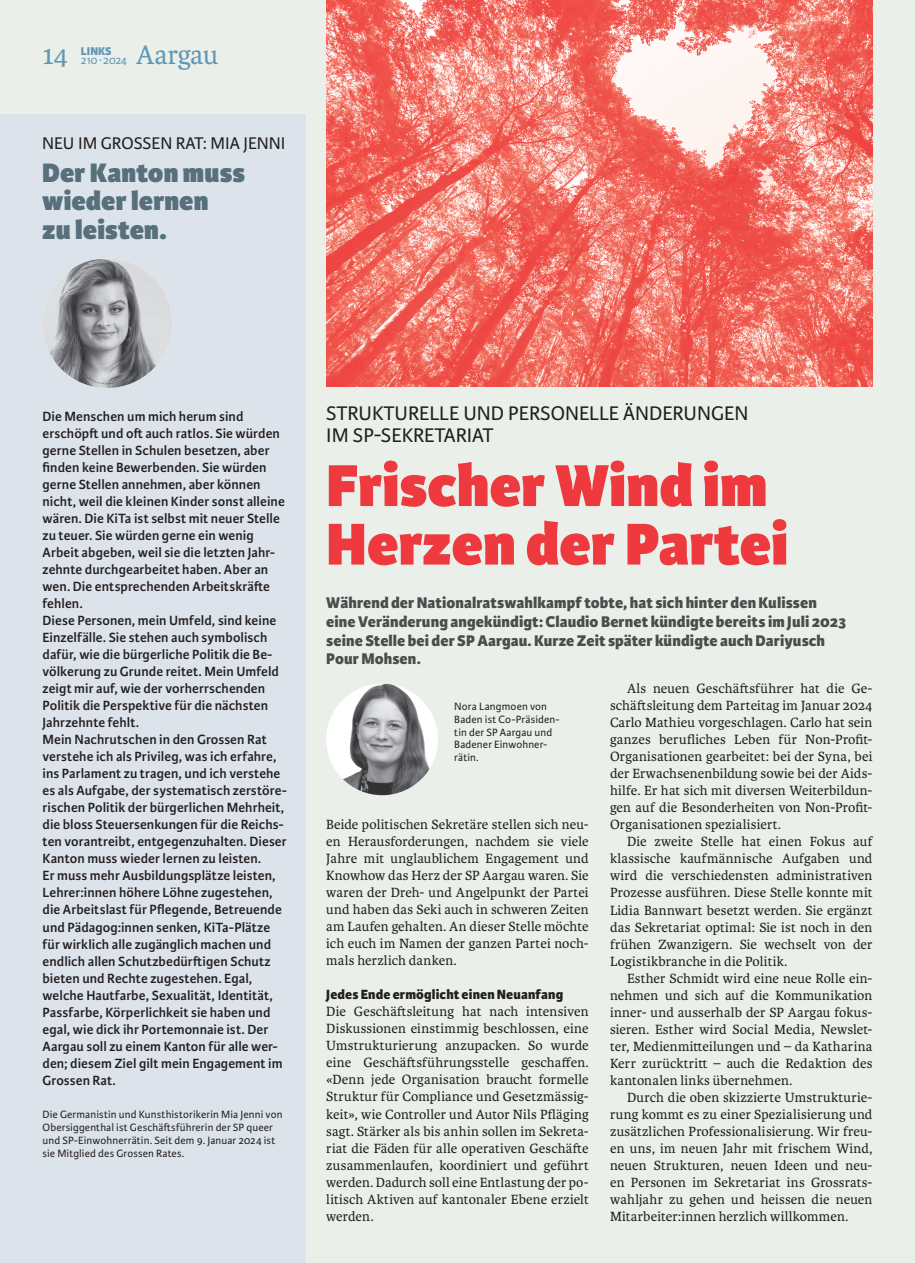
<style>
.page{position:relative;width:915px;height:1263px;background:#fff}
.page>*{position:absolute;margin:0;border:0;box-sizing:border-box;transform-origin:0 0}
.t1{font:800 63px/58.5px "Karmina Sans";color:#ee3a3e}
.t2{font:800 28.5px/28.5px "Karmina Sans";letter-spacing:.005em;color:#57707b}
.t3{font:28.5px "Karmina";letter-spacing:-.005em;color:#6197b5}
.t4{font:21px/22.5px "Karmina Sans";color:#231f20}
.t5{font:18px "Karmina Sans";color:#231f20}
.t6{font:800 16.5px/18.8px "Karmina Sans";letter-spacing:.005em;color:#4b4c4d}
.t7{font:14.25px/17px "Karmina";letter-spacing:.01em;color:#231f20;text-align:justify}
.t8{font:600 14.25px/17px "Karmina Sans";letter-spacing:.005em;color:#231f20}
.t9{font:800 14.25px "Karmina Sans";letter-spacing:.01em;color:#231f20}
.t10{font:12px "Karmina Sans";letter-spacing:-.01em;color:#6197b5}
.t11{font:800 12px "Karmina Sans";color:#6197b5}
.t12{font:11.25px/12.8px "Karmina Sans";letter-spacing:.01em;color:#231f20}
</style>
<div class="page">
<div style="left:0;top:0;width:914px;height:1263px;background:#eaf0e9"></div>
<img style="left:326px;top:684px;width:112px;height:111px;border-radius:56px">
<div style="left:0;top:115px;width:305px;height:1148px;background:#dce3ea"></div>
<img style="left:42px;top:258px;width:130px;height:130px;border-radius:65px">
<img style="left:326px;top:0;width:546px;height:387px">
<p class="t10" style="left:81px;top:53px;width:48px">210∙ 2024</p>
<h2 class="t3" style="left:136px;top:39px;width:84px">Aargau</h2>
<h2 class="t3" style="left:43px;top:39px;width:27px">14</h2>
<p class="t11" style="left:81px;top:44px;width:32px">LINKS</p>
<p class="t5" style="left:42px;top:133px;width:245px">NEU IM GROSSEN RAT: MIA JENNI</p>
<h2 class="t2" style="left:42px;top:159px;width:204px">Der Kanton muss wieder lernen<br>zu leisten.</h2>
<p class="t8" style="left:43px;top:408px;width:246px">Die Menschen um mich herum sind erschöpft und oft auch ratlos. Sie würden gerne Stellen in Schulen besetzen, aber finden keine Bewerbenden. Sie würden gerne Stellen annehmen, aber können nicht, weil die kleinen Kinder sonst alleine wären. Die KiTa ist selbst mit neuer Stelle zu teuer. Sie würden gerne ein wenig Arbeit abgeben, weil sie die letzten Jahr&shy;zehnte durchgearbeitet haben. Aber an wen. Die entsprechenden Arbeitskräfte fehlen.<br>Diese Personen, mein Umfeld, sind keine Einzelfälle. Sie stehen auch symbolisch dafür, wie die bürgerliche Politik die Be&shy;völkerung zu Grunde reitet. Mein Umfeld zeigt mir auf, wie der vorherrschenden Politik die Perspektive für die nächsten Jahrzehnte fehlt.<br>Mein Nachrutschen in den Grossen Rat verstehe ich als Privileg, was ich erfahre, ins Parlament zu tragen, und ich verstehe es als Aufgabe, der systematisch zerstöre&shy;rischen Politik der bürgerlichen Mehrheit, die bloss Steuersenkungen für die Reichs&shy;ten vorantreibt, entgegenzuhalten. Dieser Kanton muss wieder lernen zu leisten.<br>Er muss mehr Ausbildungsplätze leisten, Lehrer:innen höhere Löhne zugestehen, die Arbeitslast für Pflegende, Betreuende und Pädagog:innen senken, KiTa-Plätze für wirklich alle zugänglich machen und endlich allen Schutzbedürftigen Schutz bieten und Rechte zugestehen. Egal, welche Hautfarbe, Sexualität, Identität, Passfarbe, Körperlichkeit sie haben und egal, wie dick ihr Portemonnaie ist. Der Aargau soll zu einem Kanton für alle wer&shy;den; diesem Ziel gilt mein Engagement im Grossen Rat.</p>
<p class="t12" style="left:43px;top:1108px;width:241px">Die Germanistin und Kunsthistorikerin Mia Jenni von Obersiggenthal ist Geschäftsführerin der SP queer und SP-Einwohnerrätin. Seit dem 9. Januar 2024 ist sie Mitglied des Grossen Rates.</p>
<h3 class="t4" style="left:326px;top:402px;width:423px">STRUKTURELLE UND PERSONELLE ÄNDERUNGEN<br>IM SP-SEKRETARIAT</h3>
<h1 class="t1" style="left:326px;top:459px;width:463px">Frischer Wind im<br>Herzen der Partei</h1>
<p class="t6" style="left:326px;top:594px;width:521px">Während der Nationalratswahlkampf tobte, hat sich hinter den Kulissen eine Veränderung angekündigt: Claudio Bernet kündigte bereits im Juli 2023 seine Stelle bei der SP Aargau. Kurze Zeit später kündigte auch Dariyusch Pour Mohsen.</p>
<p class="t12" style="left:454px;top:700px;width:107px">Nora Langmoen von<br>Baden ist Co-Präsiden&shy;tin der SP Aargau und<br>Badener Einwohner&shy;rätin.</p>
<p class="t7" style="left:326px;top:816px;width:264px">Beide politischen Sekretäre stellen sich neu&shy;en Herausforderungen, nachdem sie viele Jahre mit unglaublichem Engagement und Knowhow das Herz der SP Aargau waren. Sie waren der Dreh- und Angelpunkt der Partei und haben das Seki auch in schweren Zeiten am Laufen gehalten. An dieser Stelle möchte ich euch im Namen der ganzen Partei noch&shy;mals herzlich danken.</p>
<p class="t9" style="left:326px;top:986px;width:238px">Jedes Ende ermöglicht einen Neuanfang</p>
<p class="t7" style="left:326px;top:1003px;width:264px">Die Geschäftsleitung hat nach intensiven Diskussionen einstimmig beschlossen, eine Umstrukturierung anzupacken. So wurde eine Geschäftsführungsstelle geschaffen. «Denn jede Organisation braucht formelle Struktur für Compliance und Gesetzmässig&shy;keit», wie Controller und Autor Nils Pfläging sagt. Stärker als bis anhin sollen im Sekreta&shy;riat die Fäden für alle operativen Geschäfte zusammenlaufen, koordiniert und geführt werden. Dadurch soll eine Entlastung der po&shy;litisch Aktiven auf kantonaler Ebene erzielt werden.</p>
<p class="t7" style="left:609px;top:680px;width:264px;text-indent:17px">Als neuen Geschäftsführer hat die Ge&shy;schäftsleitung dem Parteitag im Januar 2024<br>Carlo Mathieu vorgeschlagen. Carlo hat sein ganzes berufliches Leben für Non-Profit-Organisationen gearbeitet: bei der Syna, bei der Erwachsenenbildung sowie bei der Aids&shy;hilfe. Er hat sich mit diversen Weiterbildun&shy;gen auf die Besonderheiten von Non-Profit-Organisationen spezialisiert.</p>
<p class="t7" style="left:609px;top:833px;width:264px;text-indent:17px">Die zweite Stelle hat einen Fokus auf klassische kaufmännische Aufgaben und wird die verschiedensten administrativen Prozesse ausführen. Diese Stelle konnte mit Lidia Bannwart besetzt werden. Sie ergänzt das Sekretariat optimal: Sie ist noch in den frühen Zwanzigern. Sie wechselt von der Logistikbranche in die Politik.</p>
<p class="t7" style="left:609px;top:970px;width:264px;text-indent:17px">Esther Schmidt wird eine neue Rolle ein&shy;nehmen und sich auf die Kommunikation inner- und ausserhalb der SP Aargau fokus&shy;sieren. Esther wird Social Media, Newslet&shy;ter, Medienmitteilungen und – da Katharina Kerr zurücktritt – auch die Redaktion des kantonalen links übernehmen.</p>
<p class="t7" style="left:609px;top:1089px;width:264px;text-indent:17px">Durch die oben skizzierte Umstrukturie&shy;rung kommt es zu einer Spezialisierung und zusätzlichen Professionalisierung. Wir freu&shy;en uns, im neuen Jahr mit frischem Wind, neuen Strukturen, neuen Ideen und neu&shy;en Personen im Sekretariat ins Grossrats&shy;wahljahr zu gehen und heissen die neuen Mitarbeiter:innen herzlich willkommen.</p>
</div>
